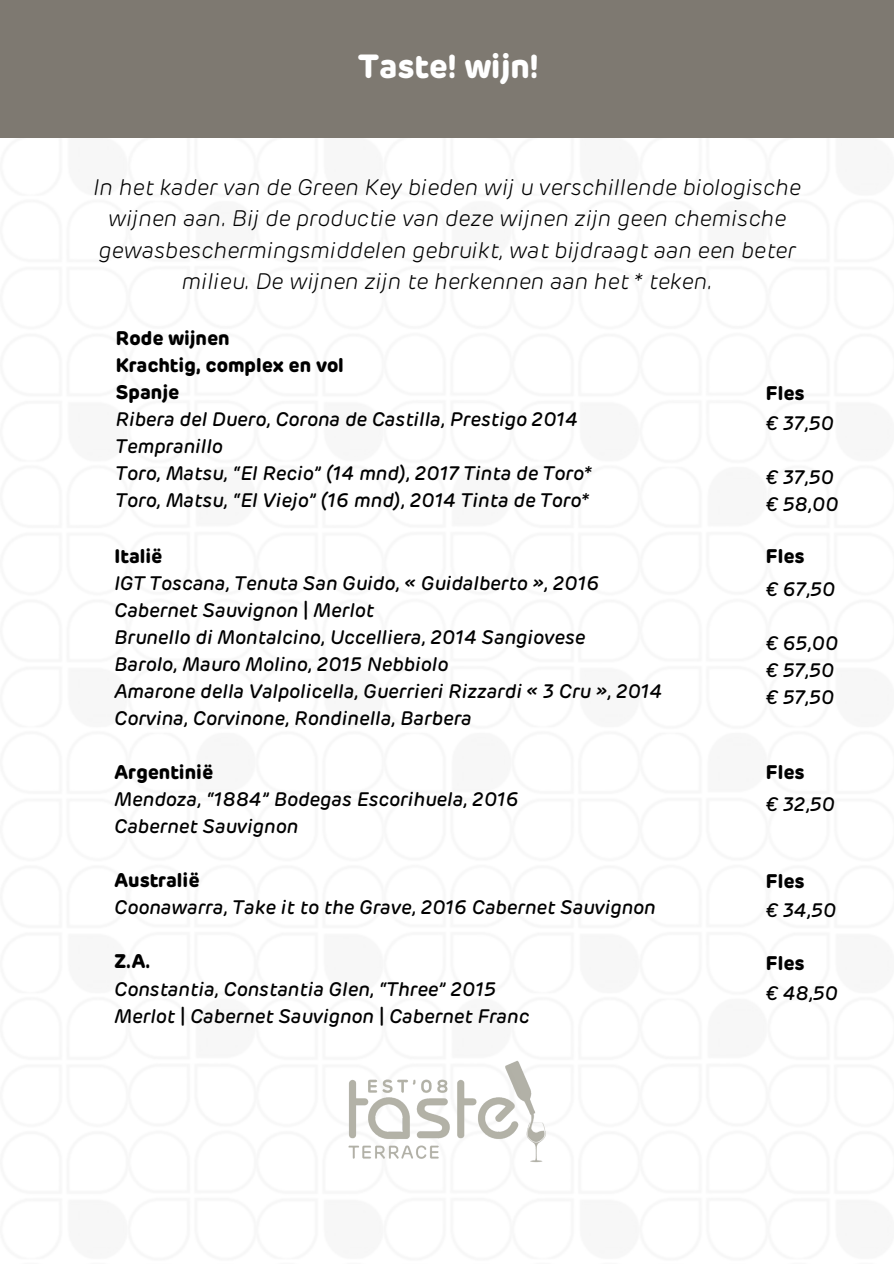
<style>
.page{position:relative;width:894px;height:1264px;background:#fff}
.page>*{position:absolute;margin:0;border:0;box-sizing:border-box;transform-origin:0 0}
.t1{font:700 33.15px "Rubrik";color:#fff}
.t2{font:italic 300 22.5px/31.5px "Rubrik";color:#000;text-align:center}
.t3{font:italic 500 19.5px "Rubrik";color:#000}
.t4{font:700 19.5px "Rubrik";color:#000}
</style>
<div class="page">
<img style="left:348px;top:1060px;width:198px;height:103px">
<div style="left:0;top:0;width:893px;height:137px;background:#7e7971"></div>
<p class="t1" style="left:358px;top:52px;width:182px">Taste! wijn!</p>
<p class="t2" style="left:93px;top:172px;width:708px">In het kader van de Green Key bieden wij u verschillende biologische wijnen aan. Bij de productie van deze wijnen zijn geen chemische gewasbeschermingsmiddelen gebruikt, wat bijdraagt aan een beter milieu. De wijnen zijn te herkennen aan het * teken.</p>
<p class="t4" style="left:116px;top:329px;width:115px">Rode wijnen</p>
<p class="t4" style="left:116px;top:356px;width:229px">Krachtig, complex en vol</p>
<p class="t4" style="left:116px;top:383px;width:65px">Spanje</p>
<p class="t3" style="left:116px;top:410px;width:463px">Ribera del Duero, Corona de Castilla, Prestigo 2014</p>
<p class="t3" style="left:116px;top:437px;width:109px">Tempranillo</p>
<p class="t3" style="left:116px;top:464px;width:477px">Toro, Matsu, “El Recio” (14 mnd), 2017 Tinta de Toro*</p>
<p class="t3" style="left:116px;top:491px;width:474px">Toro, Matsu, “El Viejo” (16 mnd), 2014 Tinta de Toro*</p>
<p class="t4" style="left:115px;top:547px;width:49px">Italië</p>
<p class="t3" style="left:115px;top:574px;width:486px">IGT Toscana, Tenuta San Guido, « Guidalberto », 2016</p>
<p class="t3" style="left:115px;top:601px;width:261px">Cabernet Sauvignon | Merlot</p>
<p class="t3" style="left:115px;top:628px;width:472px">Brunello di Montalcino, Uccelliera, 2014 Sangiovese</p>
<p class="t3" style="left:115px;top:655px;width:335px">Barolo, Mauro Molino, 2015 Nebbiolo</p>
<p class="t3" style="left:115px;top:682px;width:549px">Amarone della Valpolicella, Guerrieri Rizzardi « 3 Cru », 2014</p>
<p class="t3" style="left:115px;top:709px;width:358px">Corvina, Corvinone, Rondinella, Barbera</p>
<p class="t4" style="left:115px;top:764px;width:100px">Argentinië</p>
<p class="t3" style="left:115px;top:791px;width:405px">Mendoza, “1884” Bodegas Escorihuela, 2016</p>
<p class="t3" style="left:115px;top:818px;width:185px">Cabernet Sauvignon</p>
<p class="t4" style="left:115px;top:872px;width:86px">Australië</p>
<p class="t3" style="left:115px;top:899px;width:542px">Coonawarra, Take it to the Grave, 2016 Cabernet Sauvignon</p>
<p class="t4" style="left:115px;top:953px;width:38px">Z.A.</p>
<p class="t3" style="left:115px;top:980px;width:383px">Constantia, Constantia Glen, “Three” 2015</p>
<p class="t3" style="left:115px;top:1007px;width:416px">Merlot | Cabernet Sauvignon | Cabernet Franc</p>
<p class="t4" style="left:765px;top:385px;width:40px">Fles</p>
<p class="t3" style="left:765px;top:414px;width:69px">€ 37,50</p>
<p class="t3" style="left:765px;top:468px;width:69px">€ 37,50</p>
<p class="t3" style="left:765px;top:495px;width:74px">€ 58,00</p>
<p class="t4" style="left:765px;top:547px;width:40px">Fles</p>
<p class="t3" style="left:765px;top:580px;width:71px">€ 67,50</p>
<p class="t3" style="left:765px;top:635px;width:74px">€ 65,00</p>
<p class="t3" style="left:765px;top:662px;width:70px">€ 57,50</p>
<p class="t3" style="left:765px;top:689px;width:70px">€ 57,50</p>
<p class="t4" style="left:765px;top:763px;width:40px">Fles</p>
<p class="t3" style="left:765px;top:796px;width:70px">€ 32,50</p>
<p class="t4" style="left:765px;top:872px;width:40px">Fles</p>
<p class="t3" style="left:765px;top:901px;width:72px">€ 34,50</p>
<p class="t4" style="left:765px;top:954px;width:40px">Fles</p>
<p class="t3" style="left:765px;top:984px;width:74px">€ 48,50</p>
</div>
